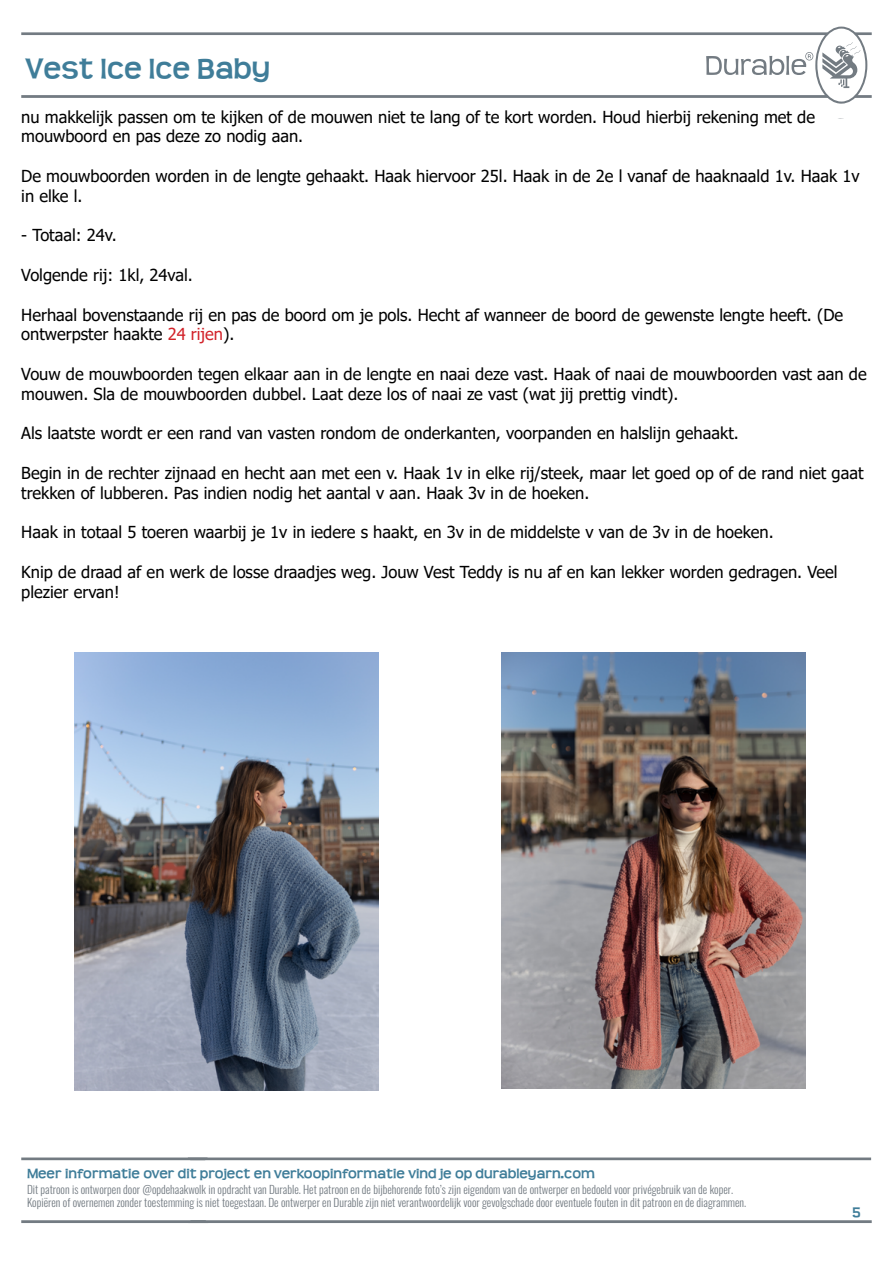
<style>
.page{position:relative;width:893px;height:1263px;background:#fff}
.page>*{position:absolute;margin:0;border:0;box-sizing:border-box;transform-origin:0 0}
.t1{font:700 30px "Teen";color:#3f7d99}
.t2{font:16.5px/19.8px "Tahoma";color:#000}
.t3{font:700 15px "Teen";color:#3f7d99}
.t4{font:700 14.25px "Teen";color:#3f7d99}
.t5{font:300 11.25px/13.5px "Oswald";color:#737b82}
.s1{color:#d2232a}
</style>
<div class="page">
<svg style="left:21px;top:1157px;width:850px;height:3px;background:#8b9197"></svg>
<svg style="left:21px;top:1220px;width:851px;height:3px;background:#7e858c"></svg>
<svg style="left:21px;top:27px;width:851px;height:77px"></svg>
<img style="left:75px;top:652px;width:304px;height:439px">
<img style="left:502px;top:652px;width:304px;height:437px">
<h1 class="t1" style="left:26px;top:51px;width:246px">Vest Ice Ice Baby</h1>
<p class="t2" style="left:21px;top:108px;width:795px">nu makkelijk passen om te kijken of de mouwen niet te lang of te kort worden. Houd hierbij rekening met de mouwboord en pas deze zo nodig aan.</p>
<p class="t2" style="left:21px;top:167px;width:840px">De mouwboorden worden in de lengte gehaakt. Haak hiervoor 25l. Haak in de 2e l vanaf de haaknaald 1v. Haak 1v in elke l.</p>
<p class="t2" style="left:21px;top:226px;width:97px">- Totaal: 24v.</p>
<p class="t2" style="left:21px;top:266px;width:173px">Volgende rij: 1kl, 24val.</p>
<p class="t2" style="left:21px;top:306px;width:823px">Herhaal bovenstaande rij en pas de boord om je pols. Hecht af wanneer de boord de gewenste lengte heeft. (De ontwerpster haakte <span class="s1">24 rijen</span>).</p>
<p class="t2" style="left:21px;top:365px;width:847px">Vouw de mouwboorden tegen elkaar aan in de lengte en naai deze vast. Haak of naai de mouwboorden vast aan de mouwen. Sla de mouwboorden dubbel. Laat deze los of naai ze vast (wat jij prettig vindt).</p>
<p class="t2" style="left:21px;top:424px;width:719px">Als laatste wordt er een rand van vasten rondom de onderkanten, voorpanden en halslijn gehaakt.</p>
<p class="t2" style="left:21px;top:464px;width:844px">Begin in de rechter zijnaad en hecht aan met een v. Haak 1v in elke rij/steek, maar let goed op of de rand niet gaat trekken of lubberen. Pas indien nodig het aantal v aan. Haak 3v in de hoeken.</p>
<p class="t2" style="left:21px;top:523px;width:754px">Haak in totaal 5 toeren waarbij je 1v in iedere s haakt, en 3v in de middelste v van de 3v in de hoeken.</p>
<p class="t2" style="left:21px;top:563px;width:818px">Knip de draad af en werk de losse draadjes weg. Jouw Vest Teddy is nu af en kan lekker worden gedragen. Veel plezier ervan!</p>
<p class="t4" style="left:27px;top:1165px;width:570px">Meer informatie over dit project en verkoopinformatie vind je op durableyarn.com</p>
<p class="t5" style="left:27px;top:1181px;width:721px">Dit patroon is ontworpen door @opdehaakwolk in opdracht van Durable. Het patroon en de bijbehorende foto’s zijn eigendom van de ontwerper en bedoeld voor privégebruik van de koper.<br>Kopiëren of overnemen zonder toestemming is niet toegestaan. De ontwerper en Durable zijn niet verantwoordelijk voor gevolgschade door eventuele fouten in dit patroon en de diagrammen.</p>
<p class="t3" style="left:852px;top:1204px;width:10px">5</p>
</div>
